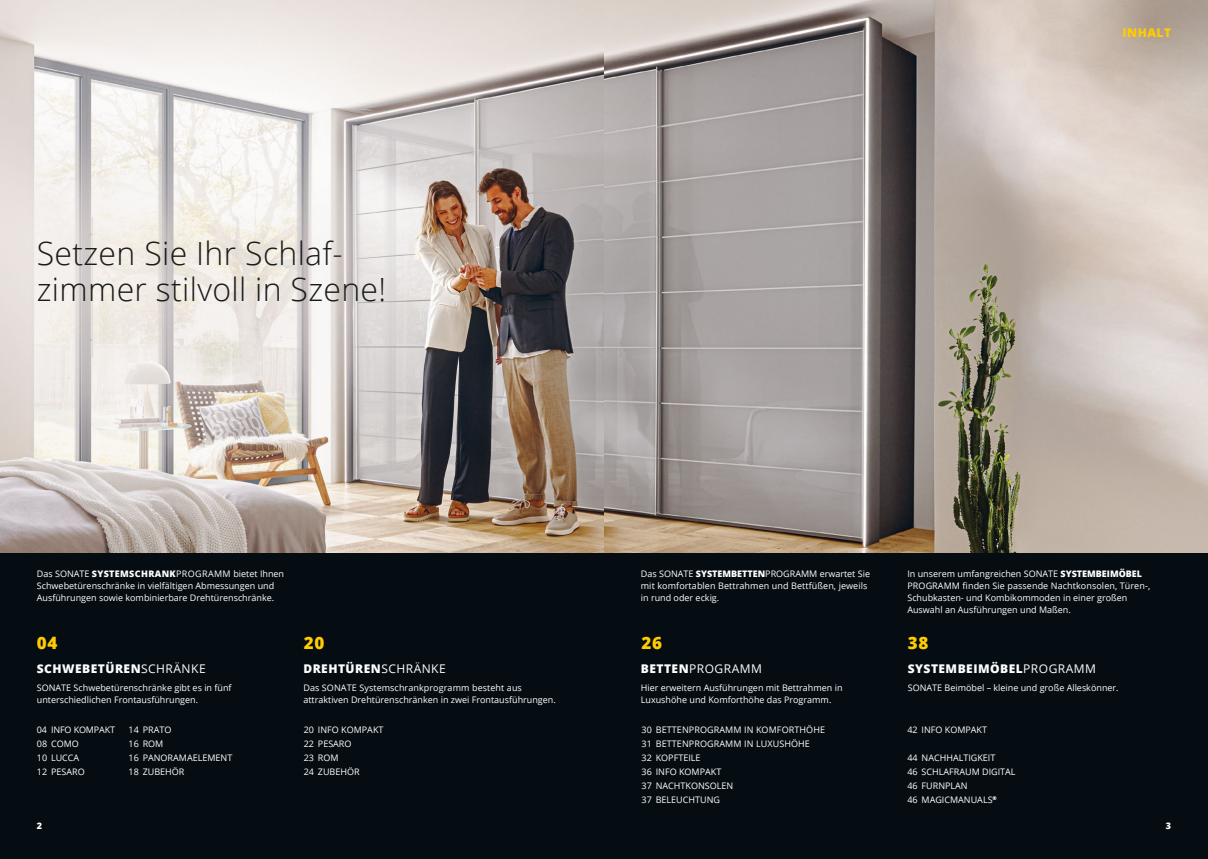
<style>
.page{position:relative;width:1208px;height:859px;background:#fff}
.page>*{position:absolute;margin:0;border:0;box-sizing:border-box;transform-origin:0 0}
.t1{font:300 32px/36px "Open Sans";letter-spacing:.01em;color:#1a1a18}
.t2{font:800 17px "Open Sans";letter-spacing:.04em;color:#fc0}
.t3{font:800 12px "Open Sans";letter-spacing:.04em;color:#fff}
.t4{font:12px "Open Sans";letter-spacing:.04em;color:#fff}
.t5{font:800 12px "Open Sans";letter-spacing:.04em;color:#fc0}
.t6{font:9px/14px "Open Sans";color:#fff}
.t7{font:800 9px "Open Sans";color:#fff}
.s1{font-weight:800}
.s2{font-weight:400}
</style>
<div class="page">
<img style="left:0;top:0;width:1208px;height:554px">
<div style="left:0;top:554px;width:1208px;height:305px;background:#050d13"></div>
<svg style="left:1068px;top:0;width:140px;height:106px;background:#c4b6ab"></svg>
<h1 class="t1" style="left:37px;top:235px;width:351px">Setzen Sie Ihr Schlaf&shy;zimmer stilvoll in Szene!</h1>
<h3 class="t5" style="left:1122px;top:23px;width:50px">INHALT</h3>
<p class="t6" style="left:37px;top:567px;width:249px;line-height:12px">Das SONATE <span class="s1">SYSTEMSCHRANK</span>PROGRAMM bietet Ihnen<br>Schwebetürenschränke in vielfältigen Abmessungen und<br>Ausführungen sowie kombinierbare Drehtürenschränke.</p>
<p class="t6" style="left:641px;top:567px;width:231px;line-height:12px">Das SONATE <span class="s1">SYSTEMBETTEN</span>PROGRAMM erwartet Sie mit komfortablen Bettrahmen und Bettfüßen, jeweils in rund oder eckig.</p>
<p class="t6" style="left:907px;top:567px;width:244px;line-height:12px">In unserem umfangreichen SONATE <span class="s1">SYSTEMBEIMÖBEL </span>PROGRAMM finden Sie passende Nachtkonsolen, Türen-, Schubkasten- und Kombikommoden in einer großen Auswahl an Ausführungen und Maßen.</p>
<h2 class="t2" style="left:37px;top:630px;width:22px">04</h2>
<h2 class="t2" style="left:304px;top:630px;width:22px">20</h2>
<h2 class="t2" style="left:641px;top:630px;width:22px">26</h2>
<h2 class="t2" style="left:907px;top:630px;width:22px">38</h2>
<h3 class="t3" style="left:37px;top:659px;width:170px">SCHWEBETÜREN<span class="s2">SCHRÄNKE</span></h3>
<p class="t6" style="left:37px;top:681px;width:196px;line-height:12px">SONATE Schwebetürenschränke gibt es in fünf unterschiedlichen Frontausführungen.</p>
<h3 class="t3" style="left:303px;top:659px;width:144px">DREHTÜREN<span class="s2">SCHRÄNKE</span></h3>
<p class="t6" style="left:303px;top:681px;width:254px;line-height:12px">Das SONATE Systemschrankprogramm besteht aus attraktiven Drehtürenschränken in zwei Frontausführungen.</p>
<p class="t6" style="left:37px;top:722px;width:80px">04 INFO KOMPAKT<br>08 COMO<br>10 LUCCA<br>12 PESARO</p>
<p class="t6" style="left:304px;top:722px;width:81px">20 INFO KOMPAKT<br>22 PESARO<br>23 ROM<br>24 ZUBEHÖR</p>
<p class="t6" style="left:128px;top:722px;width:105px">14 PRATO<br>16 ROM<br>16 PANORAMAELEMENT<br>18 ZUBEHÖR</p>
<h3 class="t4" style="left:641px;top:660px;width:123px"><span class="s1">BETTEN</span>PROGRAMM</h3>
<p class="t6" style="left:641px;top:681px;width:203px;line-height:12px">Hier erweitern Ausführungen mit Bettrahmen in<br>Luxushöhe und Komforthöhe das Programm.</p>
<h3 class="t3" style="left:907px;top:659px;width:190px">SYSTEMBEIMÖBEL<span class="s2">PROGRAMM</span></h3>
<p class="t6" style="left:907px;top:680px;width:212px">SONATE Beimöbel – kleine und große Alleskönner.</p>
<p class="t6" style="left:641px;top:722px;width:185px">30 BETTENPROGRAMM IN KOMFORTHÖHE<br>31 BETTENPROGRAMM IN LUXUSHÖHE<br>32 KOPFTEILE<br>36 INFO KOMPAKT<br>37 NACHTKONSOLEN<br>37 BELEUCHTUNG</p>
<p class="t6" style="left:907px;top:722px;width:81px">42 INFO KOMPAKT</p>
<p class="t6" style="left:907px;top:750px;width:110px">44 NACHHALTIGKEIT<br>46 SCHLAFRAUM DIGITAL<br>46 FURNPLAN<br>46 MAGICMANUALS<sup>®</sup></p>
<p class="t7" style="left:37px;top:819px;width:7px">2</p>
<p class="t7" style="left:1165px;top:819px;width:7px">3</p>
</div>
